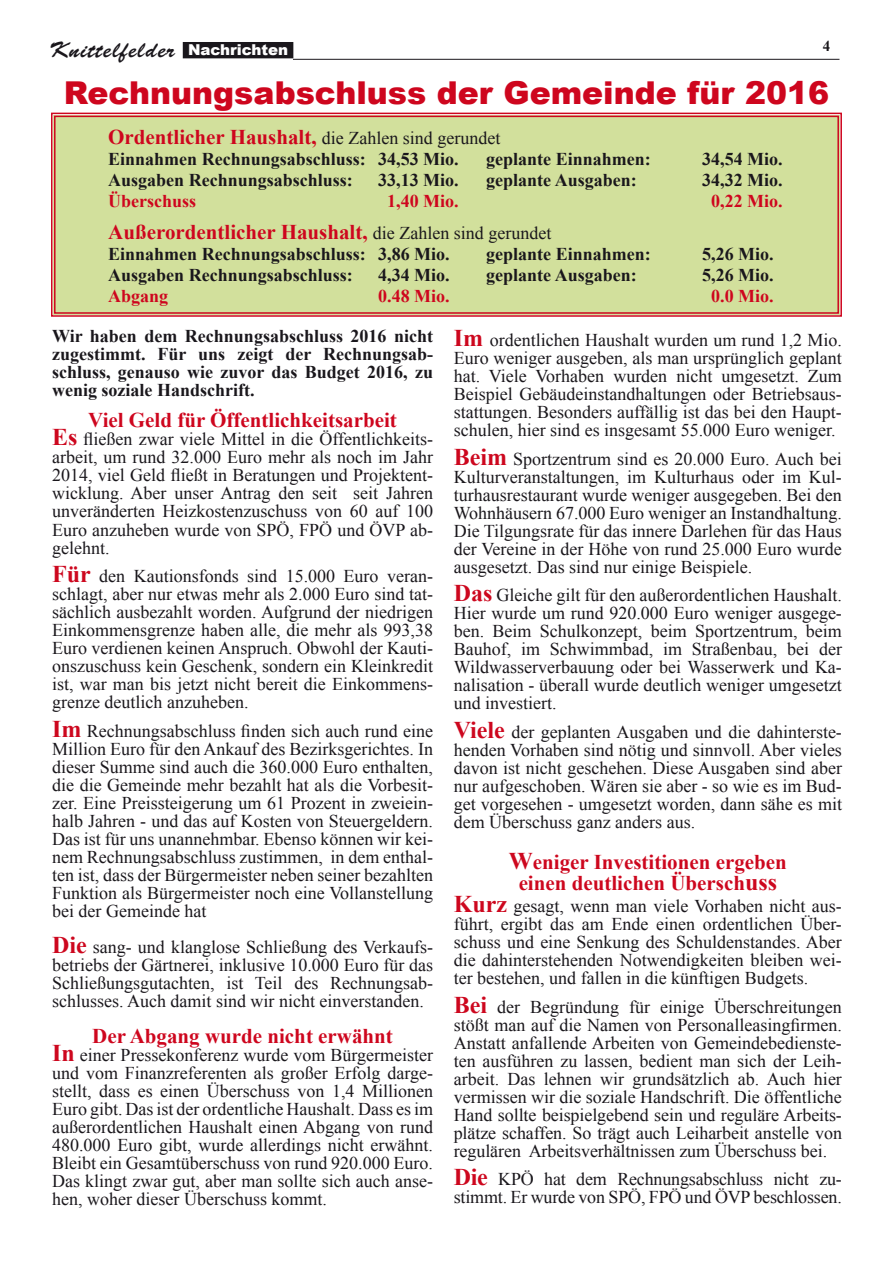
<style>
.page{position:relative;width:893px;height:1263px;background:#fff}
.page>*{position:absolute;margin:0;border:0;box-sizing:border-box;transform-origin:0 0}
.t1{font:900 31.5px "Arial";color:#ce061e}
.t2{font:22.5px "Brush Script";letter-spacing:.05em;color:#1a171c}
.t3{font:700 21px "Times New Roman";color:#ce061e}
.t4{font:700 21px "Times New Roman";color:#cd071e}
.t5{font:18px/18px "Times New Roman";color:#1a171c;text-align:justify}
.t6{font:700 18px/18px "Times New Roman";color:#1a171c;text-align:justify}
.t7{font:700 18px "Times New Roman";color:#ce061e}
.t8{font:700 15px "Times New Roman";color:#1a171c}
.s1{font-family:"Arial";font-weight:900;font-size:15px;color:#fff}
.s2{font-weight:400;font-size:18px;color:#1a171c}
.s3{font-weight:700;font-size:24px;color:#cd071e}
.s4{font-size:24px}
</style>
<div class="page">
<div style="left:183px;top:42px;width:110px;height:16px;background:#1a171c"></div>
<hr style="left:293px;top:59px;width:546px;height:1px;background:#1a171c">
<div style="left:51px;top:112px;width:791px;height:205px;background:#d2e09c"></div>
<div style="left:54px;top:116px;width:785px;height:198px;border:1px solid #ce061e"></div>
<p class="t2" style="left:49px;top:37px;width:241px">Knittelfelder <span class="s1">Nachrichten</span></p>
<p class="t8" style="left:823px;top:35px;width:9px">4</p>
<p class="t1" style="left:64px;top:70px;width:767px">Rechnungsabschluss der Gemeinde für 2016</p>
<p class="t3" style="left:108px;top:123px;width:394px">Ordentlicher Haushalt, <span class="s2">die Zahlen sind gerundet</span></p>
<p class="t6" style="left:108px;top:150px;width:352px">Einnahmen Rechnungsabschluss: 34,53 Mio.</p>
<p class="t6" style="left:486px;top:150px;width:166px">geplante Einnahmen:</p>
<p class="t6" style="left:702px;top:150px;width:82px">34,54 Mio.</p>
<p class="t6" style="left:108px;top:171px;width:246px">Ausgaben Rechnungsabschluss:</p>
<p class="t6" style="left:378px;top:171px;width:82px">33,13 Mio.</p>
<p class="t6" style="left:486px;top:171px;width:152px">geplante Ausgaben:</p>
<p class="t6" style="left:702px;top:171px;width:82px">34,32 Mio.</p>
<p class="t7" style="left:108px;top:189px;width:90px">Überschuss</p>
<p class="t7" style="left:387px;top:189px;width:73px">1,40 Mio.</p>
<p class="t7" style="left:711px;top:189px;width:73px">0,22 Mio.</p>
<p class="t3" style="left:108px;top:217px;width:445px">Außerordentlicher Haushalt, <span class="s2">die Zahlen sind gerundet</span></p>
<p class="t6" style="left:108px;top:244px;width:343px">Einnahmen Rechnungsabschluss: 3,86 Mio.</p>
<p class="t6" style="left:486px;top:244px;width:166px">geplante Einnahmen:</p>
<p class="t6" style="left:702px;top:244px;width:73px">5,26 Mio.</p>
<p class="t6" style="left:108px;top:265px;width:246px">Ausgaben Rechnungsabschluss:</p>
<p class="t6" style="left:378px;top:265px;width:73px">4,34 Mio.</p>
<p class="t6" style="left:486px;top:265px;width:152px">geplante Ausgaben:</p>
<p class="t6" style="left:702px;top:265px;width:73px">5,26 Mio.</p>
<p class="t7" style="left:108px;top:283px;width:62px">Abgang</p>
<p class="t7" style="left:378px;top:283px;width:73px">0.48 Mio.</p>
<p class="t7" style="left:711px;top:283px;width:64px">0.0 Mio.</p>
<p class="t6" style="left:52px;top:326px;width:382px">Wir haben dem Rechnungsabschluss 2016 nicht zugestimmt. Für uns zeigt der Rechnungsab&shy;schluss, genauso wie zuvor das Budget 2016, zu wenig soziale Handschrift.</p>
<p class="t3" style="left:88px;top:406px;width:310px">Viel Geld für Öffentlichkeitsarbeit</p>
<p class="t5" style="left:52px;top:430px;width:382px"><span class="s3">Es</span> fließen zwar viele Mittel in die Öffentlichkeits&shy;arbeit, um rund 32.000 Euro mehr als noch im Jahr 2014, viel Geld fließt in Beratungen und Projektent&shy;wicklung. Aber unser Antrag den seit seit Jahren unveränderten Heizkostenzuschuss von 60 auf 100<br>Euro anzuheben wurde von SPÖ, FPÖ und ÖVP ab&shy;gelehnt.</p>
<p class="t5" style="left:52px;top:567px;width:382px"><span class="s3">Für</span> den Kautionsfonds sind 15.000 Euro veran&shy;schlagt, aber nur etwas mehr als 2.000 Euro sind tat&shy;sächlich ausbezahlt worden. Aufgrund der niedrigen Einkommensgrenze haben alle, die mehr als 993,38<br>Euro verdienen keinen Anspruch. Obwohl der Kauti&shy;onszuschuss kein Geschenk, sondern ein Kleinkredit ist, war man bis jetzt nicht bereit die Einkommens&shy;grenze deutlich anzuheben.</p>
<p class="t5" style="left:52px;top:721px;width:383px"><span class="s3">Im</span> Rechnungsabschluss finden sich auch rund eine Million Euro für den Ankauf des Bezirksgerichtes. In dieser Summe sind auch die 360.000 Euro enthalten, die die Gemeinde mehr bezahlt hat als die Vorbesit&shy;zer. Eine Preissteigerung um 61 Prozent in zweiein&shy;halb Jahren - und das auf Kosten von Steuergeldern.<br>Das ist für uns unannehmbar. Ebenso können wir kei&shy;nem Rechnungsabschluss zustimmen, in dem enthal&shy;ten ist, dass der Bürgermeister neben seiner bezahlten Funktion als Bürgermeister noch eine Vollanstellung bei der Gemeinde hat</p>
<p class="t5" style="left:52px;top:937px;width:382px"><span class="s3">Die</span> sang- und klanglose Schließung des Verkaufs&shy;betriebs der Gärtnerei, inklusive 10.000 Euro für das Schließungsgutachten, ist Teil des Rechnungsab&shy;schlusses. Auch damit sind wir nicht einverstanden.</p>
<p class="t3" style="left:92px;top:1021px;width:302px">Der Abgang wurde nicht erwähnt</p>
<p class="t5" style="left:52px;top:1045px;width:383px"><span class="s3">In</span> einer Pressekonferenz wurde vom Bürgermeister und vom Finanzreferenten als großer Erfolg darge&shy;stellt, dass es einen Überschuss von 1,4 Millionen Euro gibt. Das ist der ordentliche Haushalt. Dass es im außerordentlichen Haushalt einen Abgang von rund 480.000 Euro gibt, wurde allerdings nicht erwähnt.<br>Bleibt ein Gesamtüberschuss von rund 920.000 Euro.<br>Das klingt zwar gut, aber man sollte sich auch anse&shy;hen, woher dieser Überschuss kommt.</p>
<p class="t5" style="left:454px;top:331px;width:390px"><span class="s3">Im</span> ordentlichen Haushalt wurden um rund 1,2 Mio.<br>Euro weniger ausgeben, als man ursprünglich geplant hat. Viele Vorhaben wurden nicht umgesetzt. Zum Beispiel Gebäudeinstandhaltungen oder Betriebsaus&shy;stattungen. Besonders auffällig ist das bei den Haupt&shy;schulen, hier sind es insgesamt 55.000 Euro weniger.</p>
<p class="t5" style="left:454px;top:449px;width:390px"><span class="s3">Beim</span> Sportzentrum sind es 20.000 Euro. Auch bei Kulturveranstaltungen, im Kulturhaus oder im Kul&shy;turhausrestaurant wurde weniger ausgegeben. Bei den Wohnhäusern 67.000 Euro weniger an Instandhaltung.<br>Die Tilgungsrate für das innere Darlehen für das Haus der Vereine in der Höhe von rund 25.000 Euro wurde ausgesetzt. Das sind nur einige Beispiele.</p>
<p class="t5" style="left:454px;top:586px;width:390px"><span class="s3">Das</span> Gleiche gilt für den außerordentlichen Haushalt.<br>Hier wurde um rund 920.000 Euro weniger ausgege&shy;ben. Beim Schulkonzept, beim Sportzentrum, beim Bauhof, im Schwimmbad, im Straßenbau, bei der Wildwasserverbauung oder bei Wasserwerk und Ka&shy;nalisation - überall wurde deutlich weniger umgesetzt und investiert.</p>
<p class="t5" style="left:454px;top:722px;width:390px"><span class="s3">Viele</span> der geplanten Ausgaben und die dahinterste&shy;henden Vorhaben sind nötig und sinnvoll. Aber vieles davon ist nicht geschehen. Diese Ausgaben sind aber nur aufgeschoben. Wären sie aber - so wie es im Bud&shy;get vorgesehen - umgesetzt worden, dann sähe es mit dem Überschuss ganz anders aus.</p>
<p class="t4" style="left:509px;top:847px;width:279px"><span class="s4">W</span>eniger Investitionen ergeben</p>
<p class="t4" style="left:519px;top:868px;width:260px">einen deutlichen Übersch<span class="s4">uss</span></p>
<p class="t5" style="left:454px;top:897px;width:390px"><span class="s3">Kurz</span> gesagt, wenn man viele Vorhaben nicht aus&shy;führt, ergibt das am Ende einen ordentlichen Über&shy;schuss und eine Senkung des Schuldenstandes. Aber die dahinterstehenden Notwendigkeiten bleiben wei&shy;ter bestehen, und fallen in die künftigen Budgets.</p>
<p class="t5" style="left:454px;top:997px;width:390px"><span class="s3">Bei</span> der Begründung für einige Überschreitungen stößt man auf die Namen von Personalleasingfirmen.<br>Anstatt anfallende Arbeiten von Gemeindebedienste&shy;ten ausführen zu lassen, bedient man sich der Leih&shy;arbeit. Das lehnen wir grundsätzlich ab. Auch hier vermissen wir die soziale Handschrift. Die öffentliche Hand sollte beispielgebend sein und reguläre Arbeits&shy;plätze schaffen. So trägt auch Leiharbeit anstelle von regulären Arbeitsverhältnissen zum Überschuss bei.</p>
<p class="t5" style="left:454px;top:1170px;width:390px"><span class="s3">Die</span> KPÖ hat dem Rechnungsabschluss nicht zu&shy;stimmt. Er wurde von SPÖ, FPÖ und ÖVP beschlossen.</p>
</div>
